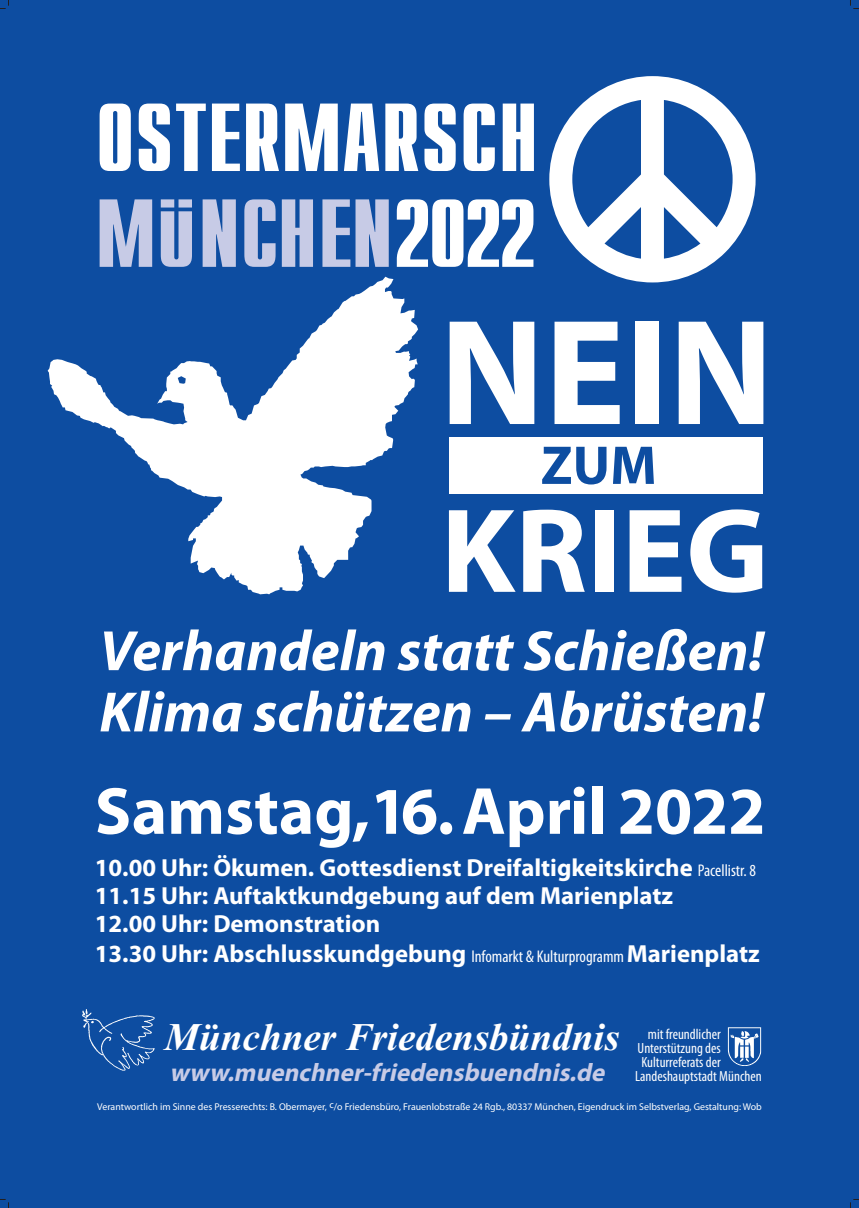
<style>
.page{position:relative;width:859px;height:1208px;background:#0d4da1}
.page>*{position:absolute;margin:0;border:0;box-sizing:border-box;transform-origin:0 0}
.t1{font:700 151.8px "Myriad Pro";color:#fff}
.t2{font:700 121px "Myriad Pro";color:#fff}
.t3{font:700 96.3px/95.8px "Compact C";color:#fff}
.t4{font:700 67.2px "Myriad Pro";color:#fff}
.t5{font:italic 700 57.3px/61.2px "Myriad Pro";color:#fff}
.t6{font:700 55px "Myriad Pro";color:#0d4da1}
.t7{font:italic 700 39.1px "Times New Roman";color:#fff}
.t8{font:italic 700 25.3px "Myriad Pro";color:#c7cbe6}
.t9{font:700 24.8px/29.7px "Myriad Pro";color:#fff}
.t10{font:condensed 14.8px "Myriad Pro";color:#fff}
.t11{font:9.9px "Myriad Pro";color:#fff}
.s1{color:#c7cbe6}
.s2{font-weight:400;font-stretch:condensed;font-size:17px}
.s3{font-weight:400;font-stretch:condensed;font-size:17.1px}
</style>
<div class="page">
<svg style="left:82px;top:1009px;width:73px;height:61px"></svg>
<svg style="left:728px;top:1027px;width:33px;height:39px"></svg>
<svg style="left:549px;top:76px;width:207px;height:206px"></svg>
<svg style="left:161px;top:199px;width:31px;height:68px;background:#a3b2d8"></svg>
<svg style="left:850px;top:1199px;width:9px;height:9px"></svg>
<svg style="left:0;top:1199px;width:9px;height:9px"></svg>
<svg style="left:850px;top:0;width:9px;height:9px"></svg>
<svg style="left:0;top:0;width:9px;height:9px"></svg>
<svg style="left:48px;top:277px;width:370px;height:317px"></svg>
<div style="left:449px;top:437px;width:313px;height:56px;background:#fff"></div>
<h3 class="t3" style="left:96px;top:96px;width:444px">OSTERMARSCH<br><span class="s1">M NCHEN</span>2022</h3>
<h1 class="t1" style="left:440px;top:310px;width:335px">NEIN</h1>
<h3 class="t6" style="left:541px;top:442px;width:117px">ZUM</h3>
<h2 class="t2" style="left:441px;top:501px;width:329px">KRIEG</h2>
<h3 class="t5" style="left:99px;top:625px;width:666px">Verhandeln statt Schießen!<br>Klima schützen – Abrüsten!</h3>
<h3 class="t4" style="left:95px;top:783px;width:672px">Samstag, 16. April 2022</h3>
<p class="t9" style="left:95px;top:855px;width:663px;line-height:28.2px">10.00 Uhr: Ökumen. Gottesdienst Dreifaltigkeitskirche <span class="s2">Pacellistr. 8<br></span>11.15 Uhr: Auftaktkundgebung auf dem Marienplatz</p>
<p class="t9" style="left:95px;top:911px;width:666px">12.00 Uhr: Demonstration<br>13.30 Uhr: Abschlusskundgebung <span class="s3">I</span><span class="s2">nfomarkt &amp; Kulturprogramm</span> Marienplatz</p>
<h3 class="t7" style="left:164px;top:1024px;width:457px">Münchner Friedensbündnis</h3>
<p class="t8" style="left:170px;top:1062px;width:441px">www.muenchner-friedensbuendnis.de</p>
<p class="t10" style="left:648px;top:1027px;width:74px">mit freundlicher</p>
<p class="t10" style="left:638px;top:1041px;width:85px">Unterstützung des</p>
<p class="t10" style="left:641px;top:1056px;width:81px">Kulturreferats der</p>
<p class="t10" style="left:635px;top:1070px;width:128px">Landeshauptstadt München</p>
<p class="t11" style="left:97px;top:1102px;width:666px">Verantwortlich im Sinne des Presserechts: B. Obermayer, c/o Friedensbüro, Frauenlobstraße 24 Rgb., 80337 München, Eigendruck im Selbstverlag, Gestaltung: Wob</p>
</div>
